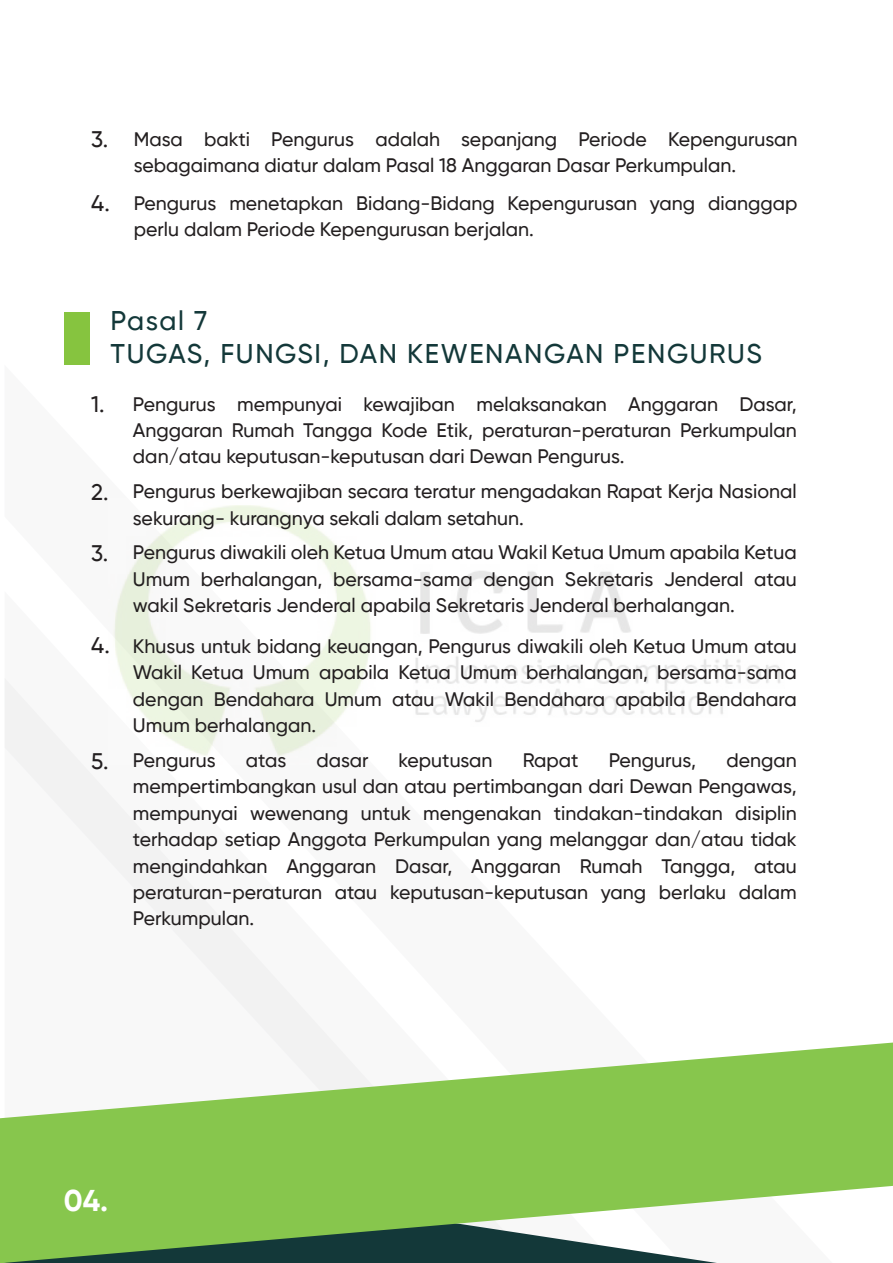
<style>
.page{position:relative;width:893px;height:1263px;background:#fff}
.page>*{position:absolute;margin:0;border:0;box-sizing:border-box;transform-origin:0 0}
.t1{font:700 30px "Gilroy";color:#fff}
.t2{font:500 27px/33px "Gilroy";letter-spacing:.06em;color:#133839}
.t3{font:500 22.5px "Gilroy";color:#231f20}
.t4{font:500 19.5px/26.4px "Gilroy";color:#231f20;text-align:justify}
</style>
<div class="page">
<div style="left:64px;top:312px;width:26px;height:52px;background:#86c43f"></div>
<svg style="left:5px;top:679px;width:328px;height:363px"></svg>
<img style="left:109px;top:505px;width:671px;height:260px">
<svg style="left:0;top:1042px;width:893px;height:221px;fill:#87c64d"></svg>
<p class="t3" style="left:91px;top:126px;width:19px">3.</p>
<p class="t3" style="left:91px;top:189px;width:20px">4.</p>
<p class="t4" style="left:134px;top:125px;width:665px">Masa bakti Pengurus adalah sepanjang Periode Kepengurusan sebagaimana diatur dalam Pasal 18 Anggaran Dasar Perkumpulan.</p>
<p class="t4" style="left:134px;top:190px;width:665px">Pengurus menetapkan Bidang-Bidang Kepengurusan yang dianggap perlu dalam Periode Kepengurusan berjalan.</p>
<h2 class="t2" style="left:111px;top:304px;width:653px">Pasal 7<br>TUGAS, FUNGSI, DAN KEWENANGAN PENGURUS</h2>
<p class="t3" style="left:91px;top:390px;width:15px">1.</p>
<p class="t3" style="left:91px;top:478px;width:19px">2.</p>
<p class="t3" style="left:91px;top:539px;width:19px">3.</p>
<p class="t3" style="left:91px;top:631px;width:20px">4.</p>
<p class="t3" style="left:91px;top:747px;width:19px">5.</p>
<p class="t4" style="left:133px;top:390px;width:665px">Pengurus mempunyai kewajiban melaksanakan Anggaran Dasar, Anggaran Rumah Tangga Kode Etik, peraturan-peraturan Perkumpulan dan/atau keputusan-keputusan dari Dewan Pengurus.</p>
<p class="t4" style="left:133px;top:478px;width:665px">Pengurus berkewajiban secara teratur mengadakan Rapat Kerja Nasional sekurang- kurangnya sekali dalam setahun.</p>
<p class="t4" style="left:133px;top:539px;width:665px">Pengurus diwakili oleh Ketua Umum atau Wakil Ketua Umum apabila Ketua Umum berhalangan, bersama-sama dengan Sekretaris Jenderal atau wakil Sekretaris Jenderal apabila Sekretaris Jenderal berhalangan.</p>
<p class="t4" style="left:133px;top:633px;width:665px">Khusus untuk bidang keuangan, Pengurus diwakili oleh Ketua Umum atau Wakil Ketua Umum apabila Ketua Umum berhalangan, bersama-sama dengan Bendahara Umum atau Wakil Bendahara apabila Bendahara Umum berhalangan.</p>
<p class="t4" style="left:133px;top:747px;width:84px">Pengurus</p>
<p class="t4" style="left:246px;top:747px;width:42px">atas</p>
<p class="t4" style="left:316px;top:747px;width:54px">dasar</p>
<p class="t4" style="left:399px;top:747px;width:95px">keputusan</p>
<p class="t4" style="left:523px;top:747px;width:57px">Rapat</p>
<p class="t4" style="left:609px;top:747px;width:89px">Pengurus,</p>
<p class="t4" style="left:133px;top:747px;width:665px;text-indent:593px">dengan mempertimbangkan usul dan atau pertimbangan dari Dewan Pengawas, mempunyai wewenang untuk mengenakan tindakan-tindakan disiplin terhadap setiap Anggota Perkumpulan yang melanggar dan/atau tidak mengindahkan Anggaran Dasar, Anggaran Rumah Tangga, atau peraturan-peraturan atau keputusan-keputusan yang berlaku dalam Perkumpulan.</p>
<h1 class="t1" style="left:64px;top:1181px;width:46px">04.</h1>
</div>
